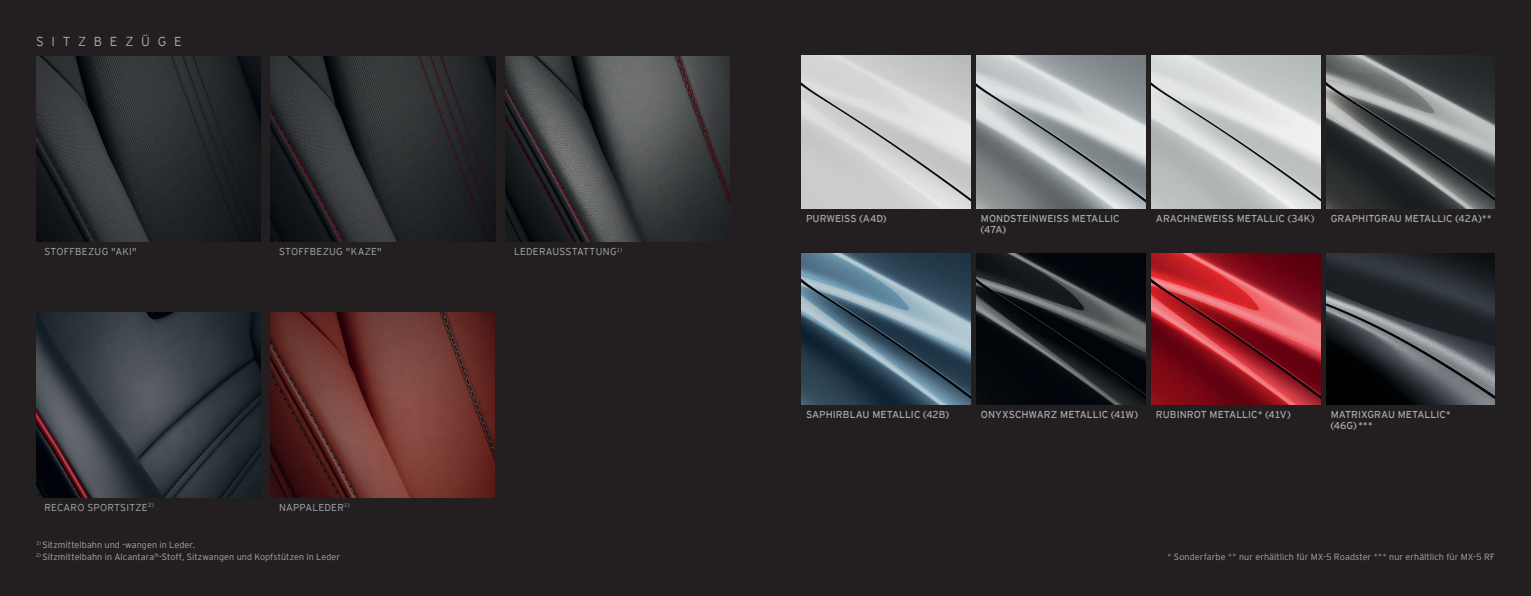
<style>
.page{position:relative;width:1531px;height:596px;background:#fff}
.page>*{position:absolute;margin:0;border:0;box-sizing:border-box;transform-origin:0 0}
.t1{font:300 13px "Interstate Mazda";letter-spacing:.595em;color:#a7a9ac}
.t2{font:10px/11px "Interstate Mazda";color:#a7a9ac}
.t3{font:300 10px "Interstate Mazda";letter-spacing:.02em;color:#a7a9ac}
.t4{font:300 9px "Interstate Mazda";letter-spacing:.01em;color:#a7a9ac}
</style>
<div class="page">
<div style="left:0;top:0;width:1531px;height:595px;background:#231f20"></div>
<img style="left:1151px;top:55px;width:169px;height:153px">
<img style="left:976px;top:55px;width:169px;height:153px">
<img style="left:801px;top:55px;width:169px;height:153px">
<img style="left:1326px;top:55px;width:169px;height:153px">
<img style="left:1151px;top:254px;width:169px;height:150px">
<img style="left:976px;top:254px;width:169px;height:150px">
<img style="left:801px;top:254px;width:169px;height:150px">
<img style="left:1326px;top:254px;width:169px;height:150px">
<img style="left:271px;top:57px;width:224px;height:184px">
<img style="left:36px;top:312px;width:225px;height:184px">
<img style="left:505px;top:57px;width:224px;height:184px">
<img style="left:271px;top:312px;width:224px;height:184px">
<img style="left:36px;top:57px;width:224px;height:184px">
<h1 class="t1" style="left:36px;top:36px;width:147px">SITZBEZÜGE</h1>
<p class="t3" style="left:45px;top:247px;width:94px">STOFFBEZUG "AKI"</p>
<p class="t3" style="left:279px;top:247px;width:104px">STOFFBEZUG "KAZE"</p>
<p class="t3" style="left:45px;top:502px;width:111px">RECARO SPORTSITZE<sup>2)</sup></p>
<p class="t3" style="left:279px;top:502px;width:72px">NAPPALEDER<sup>1)</sup></p>
<p class="t4" style="left:36px;top:540px;width:161px"><sup>1)</sup> Sitzmittelbahn und -wangen in Leder.</p>
<p class="t4" style="left:36px;top:552px;width:306px"><sup>2)</sup> Sitzmittelbahn in Alcantara<sup>®</sup>-Stoff, Sitzwangen und Kopfstützen in Leder</p>
<p class="t3" style="left:514px;top:247px;width:109px">LEDERAUSSTATTUNG<sup>1)</sup></p>
<p class="t2" style="left:806px;top:214px;width:82px">PURWEISS (A4D)</p>
<p class="t2" style="left:981px;top:214px;width:140px">MONDSTEINWEISS METALLIC (47A)</p>
<p class="t2" style="left:1156px;top:214px;width:160px">ARACHNEWEISS METALLIC (34K)</p>
<p class="t2" style="left:1331px;top:214px;width:162px">GRAPHITGRAU METALLIC (42A)**</p>
<p class="t2" style="left:806px;top:409px;width:144px">SAPHIRBLAU METALLIC (42B)</p>
<p class="t2" style="left:981px;top:409px;width:159px">ONYXSCHWARZ METALLIC (41W)</p>
<p class="t2" style="left:1156px;top:409px;width:136px">RUBINROT METALLIC* (41V)</p>
<p class="t2" style="left:1331px;top:409px;width:122px">MATRIXGRAU METALLIC* (46G) ***</p>
<p class="t4" style="left:1167px;top:552px;width:329px">* Sonderfarbe ** nur erhältlich für MX-5 Roadster *** nur erhältlich für MX-5 RF</p>
</div>
